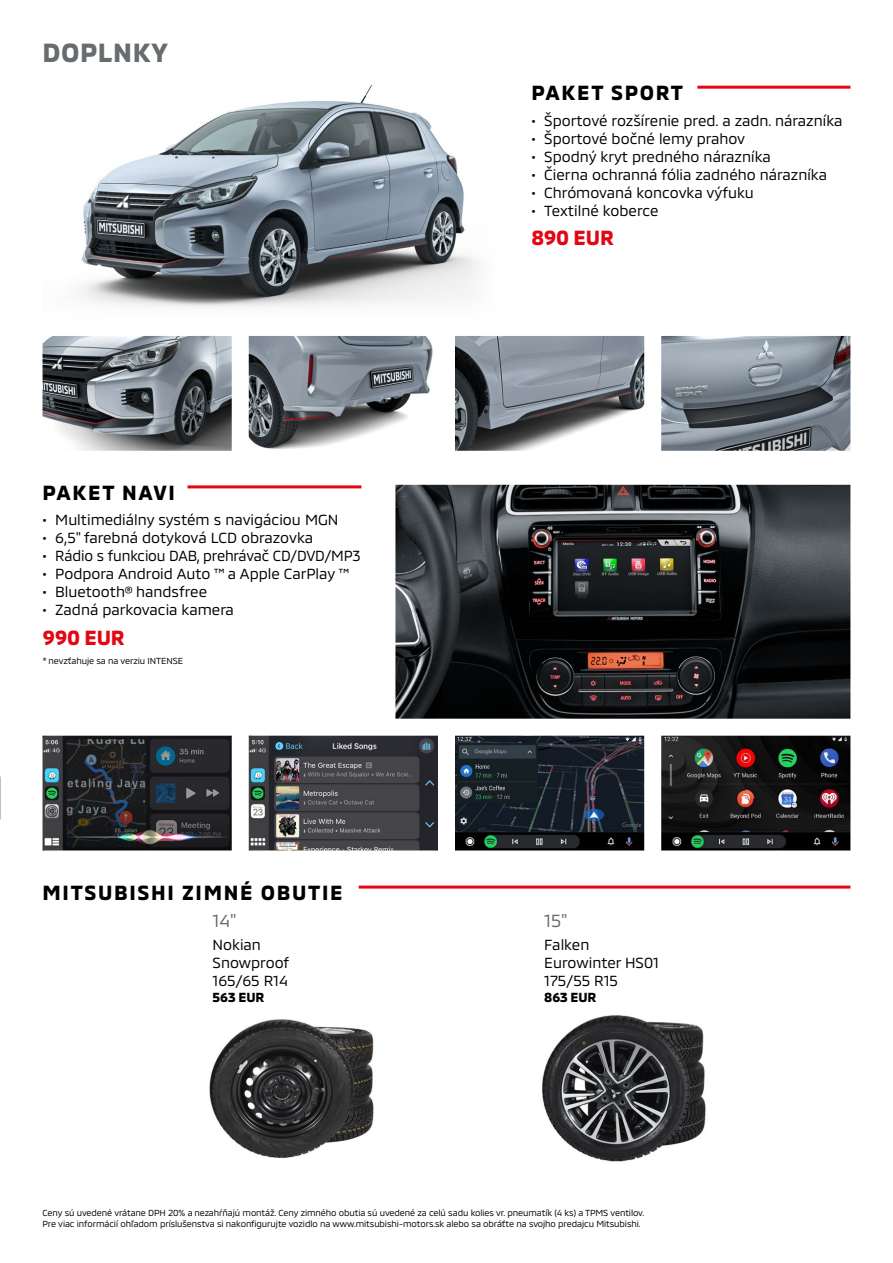
<style>
.page{position:relative;width:893px;height:1263px;background:#fff}
.page>*{position:absolute;margin:0;border:0;box-sizing:border-box;transform-origin:0 0}
.t1{font:700 27px "MMC";letter-spacing:.02em;color:#676c6e}
.t2{font:700 21px "MMC";letter-spacing:.08em;color:#000}
.t3{font:700 21px "MMC";letter-spacing:-.01em;color:#e30613}
.t4{font:18px "MMC";color:#676c6e}
.t5{font:15px/18px "MMC";color:#000}
.t6{font:700 13.5px "MMC";letter-spacing:-.01em;color:#000}
.t7{font:9px/10.8px "MMC";letter-spacing:-.01em;color:#000}
</style>
<div class="page">
<img style="left:395px;top:485px;width:455px;height:234px">
<img style="left:43px;top:736px;width:189px;height:114px">
<img style="left:249px;top:736px;width:189px;height:114px">
<img style="left:455px;top:736px;width:189px;height:114px">
<img style="left:661px;top:736px;width:189px;height:114px">
<hr style="left:188px;top:485px;width:173px;height:3px;background:#e30613">
<hr style="left:697px;top:86px;width:153px;height:3px;background:#e30613">
<img style="left:209px;top:1019px;width:165px;height:139px">
<img style="left:542px;top:1015px;width:164px;height:147px">
<hr style="left:359px;top:885px;width:491px;height:3px;background:#e30613">
<img style="left:81px;top:85px;width:382px;height:210px">
<img style="left:249px;top:336px;width:184px;height:113px">
<img style="left:455px;top:336px;width:189px;height:115px">
<img style="left:43px;top:336px;width:189px;height:115px">
<img style="left:661px;top:336px;width:189px;height:115px">
<svg style="left:82px;top:295px;width:381px;height:12px;fill:#eee"></svg>
<h1 class="t1" style="left:43px;top:31px;width:127px">DOPLNKY</h1>
<h2 class="t2" style="left:43px;top:476px;width:134px">PAKET NAVI</h2>
<p class="t5" style="left:43px;top:509px;width:297px">• Multimediálny systém s navigáciou MGN</p>
<p class="t5" style="left:43px;top:527px;width:272px">• 6,5" farebná dotyková LCD obrazovka</p>
<p class="t5" style="left:43px;top:545px;width:319px">• Rádio s funkciou DAB, prehrávač CD/DVD/MP3</p>
<p class="t5" style="left:43px;top:563px;width:308px">• Podpora Android Auto ™ a Apple CarPlay ™</p>
<p class="t5" style="left:43px;top:581px;width:166px">• Bluetooth® handsfree</p>
<p class="t5" style="left:43px;top:599px;width:193px">• Zadná parkovacia kamera</p>
<h2 class="t3" style="left:43px;top:621px;width:84px">990 EUR</h2>
<p class="t7" style="left:43px;top:654px;width:142px">* nevzťahuje sa na verziu INTENSE</p>
<h2 class="t2" style="left:43px;top:876px;width:302px">MITSUBISHI ZIMNÉ OBUTIE</h2>
<p class="t4" style="left:213px;top:906px;width:25px">14"</p>
<p class="t5" style="left:213px;top:933px;width:78px">Nokian<br>Snowproof<br>165/65 R14</p>
<p class="t6" style="left:213px;top:986px;width:53px">563 EUR</p>
<h2 class="t2" style="left:531px;top:76px;width:153px">PAKET SPORT</h2>
<p class="t5" style="left:531px;top:109px;width:313px">• Športové rozšírenie pred. a zadn. nárazníka</p>
<p class="t5" style="left:531px;top:127px;width:215px">• Športové bočné lemy prahov</p>
<p class="t5" style="left:531px;top:145px;width:241px">• Spodný kryt predného nárazníka</p>
<p class="t5" style="left:531px;top:163px;width:297px">• Čierna ochranná fólia zadného nárazníka</p>
<p class="t5" style="left:531px;top:181px;width:224px">• Chrómovaná koncovka výfuku</p>
<p class="t5" style="left:531px;top:199px;width:129px">• Textilné koberce</p>
<h2 class="t3" style="left:531px;top:221px;width:84px">890 EUR</h2>
<p class="t4" style="left:544px;top:906px;width:25px">15"</p>
<p class="t5" style="left:544px;top:933px;width:116px">Falken<br>Eurowinter HS01<br>175/55 R15</p>
<p class="t6" style="left:544px;top:986px;width:54px">863 EUR</p>
<p class="t7" style="left:43px;top:1206px;width:603px">Ceny sú uvedené vrátane DPH 20% a nezahŕňajú montáž. Ceny zimného obutia sú uvedené za celú sadu kolies vr. pneumatík (4 ks) a TPMS ventilov.<br>Pre viac informácií ohľadom príslušenstva si nakonfigurujte vozidlo na www.mitsubishi-motors.sk alebo sa obráťte na svojho predajcu Mitsubishi.</p>
</div>
